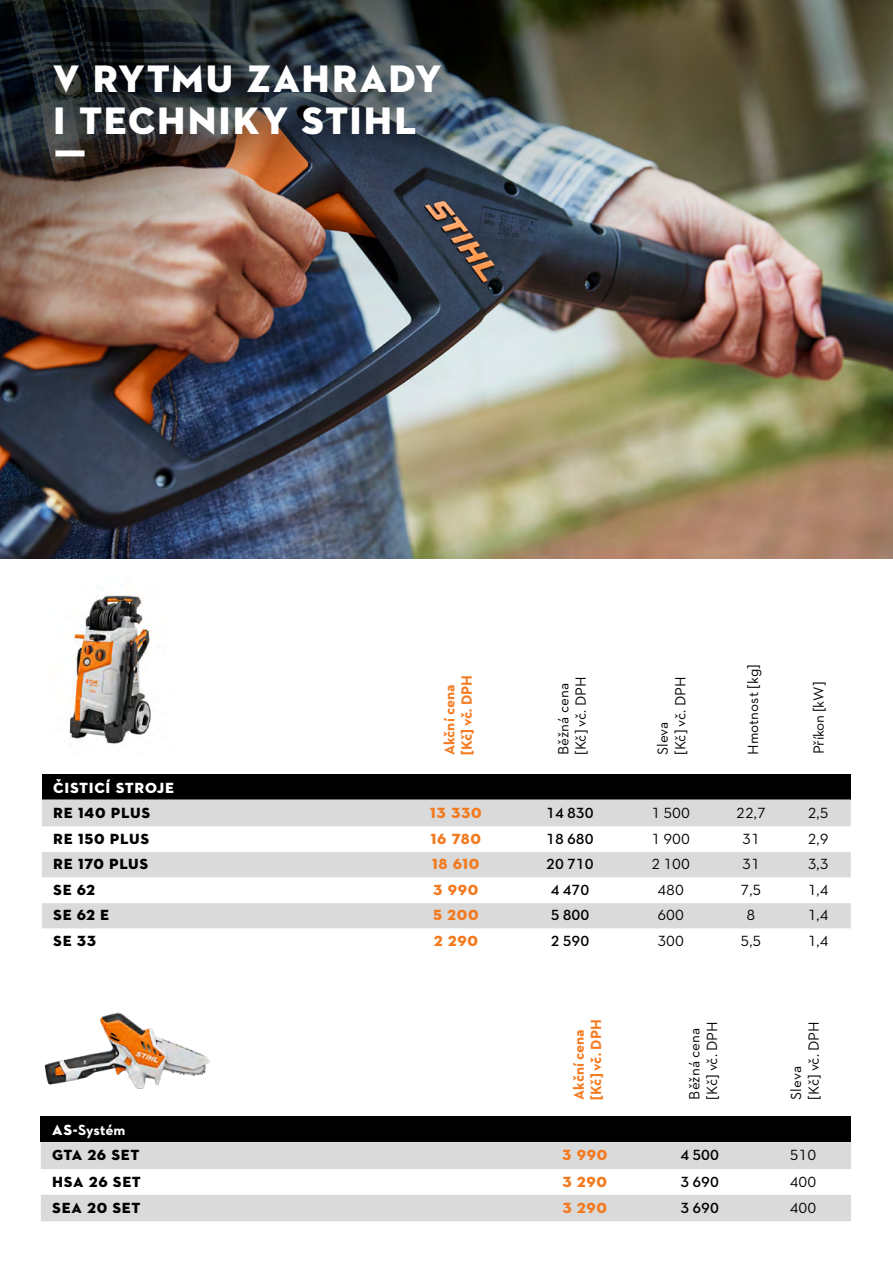
<style>
.page{position:relative;width:893px;height:1263px;background:#fff}
.page>*{position:absolute;margin:0;border:0;box-sizing:border-box;transform-origin:0 0}
.t1{font:39px/42.9px "STIHL Contraface Display Titling";letter-spacing:-.005em;color:#fff}
.t2{font:15px/17.5px "STIHL Contraface Text";color:#000}
.t3{font:15px "STIHL Contraface Display Titling";color:#000}
.t4{font:15px "STIHL Contraface Display Titling";color:#f37a1f}
.t5{font:15px "STIHL Contraface Text Demi";color:#000}
.t6{font:700 15px/17.5px "STIHL Contraface Text";color:#f37a1f}
.t7{font:15px "STIHL Contraface Display Titling";color:#fff}
.t8{font:15px "STIHL Contraface Text";letter-spacing:-.025em;color:#000}
.t9{font:700 15px "STIHL Contraface Text";letter-spacing:-.01em;color:#fff}
.s1{font-family:"STIHL Contraface Display Titling";font-weight:400}
</style>
<div class="page">
<img style="left:0;top:0;width:893px;height:558px">
<img style="left:9px;top:18px;width:473px;height:185px">
<div style="left:42px;top:774px;width:809px;height:25px;background:#000"></div>
<div style="left:42px;top:799px;width:809px;height:27px;background:#dadada"></div>
<svg style="left:42px;top:826px;width:809px;height:103px"></svg>
<img style="left:69px;top:593px;width:83px;height:151px">
<div style="left:41px;top:1117px;width:810px;height:25px;background:#000"></div>
<svg style="left:41px;top:1142px;width:810px;height:79px"></svg>
<img style="left:44px;top:1012px;width:166px;height:77px">
<h1 class="t1" style="left:52px;top:57px;width:392px">V RYTMU ZAHRADY<br>I TECHNIKY STIHL<br>Ƒ</h1>
<p class="t6" style="left:440px;top:755px;width:82px;rotate:-90deg">Akční cena [Kč] vč. DPH</p>
<p class="t2" style="left:554px;top:755px;width:80px;rotate:-90deg">Běžná cena [Kč] vč. DPH</p>
<p class="t2" style="left:654px;top:755px;width:80px;rotate:-90deg">Sleva<br>[Kč] vč. DPH</p>
<p class="t2" style="left:744px;top:755px;width:92px;rotate:-90deg">Hmotnost [kg]</p>
<p class="t8" style="left:809px;top:754px;width:74px;rotate:-90deg">Příkon [kW]</p>
<p class="t7" style="left:53px;top:778px;width:123px">ČISTICÍ STROJE</p>
<p class="t3" style="left:53px;top:803px;width:99px">RE 140 PLUS</p>
<p class="t4" style="left:430px;top:803px;width:54px">13 330</p>
<p class="t5" style="left:546px;top:803px;width:49px">14 830</p>
<p class="t2" style="left:651px;top:803px;width:40px">1 500</p>
<p class="t2" style="left:736px;top:803px;width:31px">22,7</p>
<p class="t2" style="left:808px;top:803px;width:22px">2,5</p>
<p class="t3" style="left:53px;top:829px;width:98px">RE 150 PLUS</p>
<p class="t4" style="left:430px;top:829px;width:52px">16 780</p>
<p class="t5" style="left:546px;top:829px;width:49px">18 680</p>
<p class="t2" style="left:651px;top:830px;width:40px">1 900</p>
<p class="t2" style="left:742px;top:830px;width:19px">31</p>
<p class="t2" style="left:808px;top:830px;width:22px">2,9</p>
<p class="t3" style="left:53px;top:855px;width:97px">RE 170 PLUS</p>
<p class="t4" style="left:432px;top:855px;width:49px">18 610</p>
<p class="t5" style="left:546px;top:855px;width:49px">20 710</p>
<p class="t2" style="left:651px;top:855px;width:40px">2 100</p>
<p class="t2" style="left:742px;top:855px;width:19px">31</p>
<p class="t2" style="left:808px;top:855px;width:22px">3,3</p>
<p class="t3" style="left:53px;top:880px;width:44px">SE 62</p>
<p class="t4" style="left:433px;top:880px;width:47px">3 990</p>
<p class="t5" style="left:551px;top:880px;width:40px">4 470</p>
<p class="t2" style="left:657px;top:881px;width:28px">480</p>
<p class="t2" style="left:741px;top:881px;width:22px">7,5</p>
<p class="t2" style="left:808px;top:881px;width:22px">1,4</p>
<p class="t3" style="left:53px;top:906px;width:58px">SE 62 E</p>
<p class="t4" style="left:433px;top:906px;width:48px">5 200</p>
<p class="t5" style="left:551px;top:906px;width:40px">5 800</p>
<p class="t2" style="left:657px;top:906px;width:28px">600</p>
<p class="t2" style="left:747px;top:906px;width:10px">8</p>
<p class="t2" style="left:808px;top:906px;width:22px">1,4</p>
<p class="t3" style="left:53px;top:931px;width:45px">SE 33</p>
<p class="t4" style="left:433px;top:931px;width:46px">2 290</p>
<p class="t5" style="left:551px;top:931px;width:40px">2 590</p>
<p class="t2" style="left:657px;top:932px;width:28px">300</p>
<p class="t2" style="left:741px;top:932px;width:22px">5,5</p>
<p class="t2" style="left:808px;top:932px;width:22px">1,4</p>
<p class="t6" style="left:570px;top:1099px;width:82px;rotate:-90deg">Akční cena [Kč] vč. DPH</p>
<p class="t2" style="left:686px;top:1099px;width:80px;rotate:-90deg">Běžná cena [Kč] vč. DPH</p>
<p class="t2" style="left:787px;top:1099px;width:80px;rotate:-90deg">Sleva<br>[Kč] vč. DPH</p>
<p class="t9" style="left:52px;top:1120px;width:75px"><span class="s1">AS-</span>Systém</p>
<p class="t3" style="left:52px;top:1146px;width:89px">GTA 26 SET</p>
<p class="t4" style="left:562px;top:1146px;width:47px">3 990</p>
<p class="t5" style="left:680px;top:1146px;width:40px">4 500</p>
<p class="t2" style="left:790px;top:1146px;width:28px">510</p>
<p class="t3" style="left:52px;top:1172px;width:91px">HSA 26 SET</p>
<p class="t4" style="left:562px;top:1172px;width:47px">3 290</p>
<p class="t5" style="left:680px;top:1172px;width:40px">3 690</p>
<p class="t2" style="left:790px;top:1172px;width:28px">400</p>
<p class="t3" style="left:52px;top:1198px;width:90px">SEA 20 SET</p>
<p class="t4" style="left:562px;top:1198px;width:47px">3 290</p>
<p class="t5" style="left:680px;top:1198px;width:40px">3 690</p>
<p class="t2" style="left:790px;top:1198px;width:28px">400</p>
</div>
